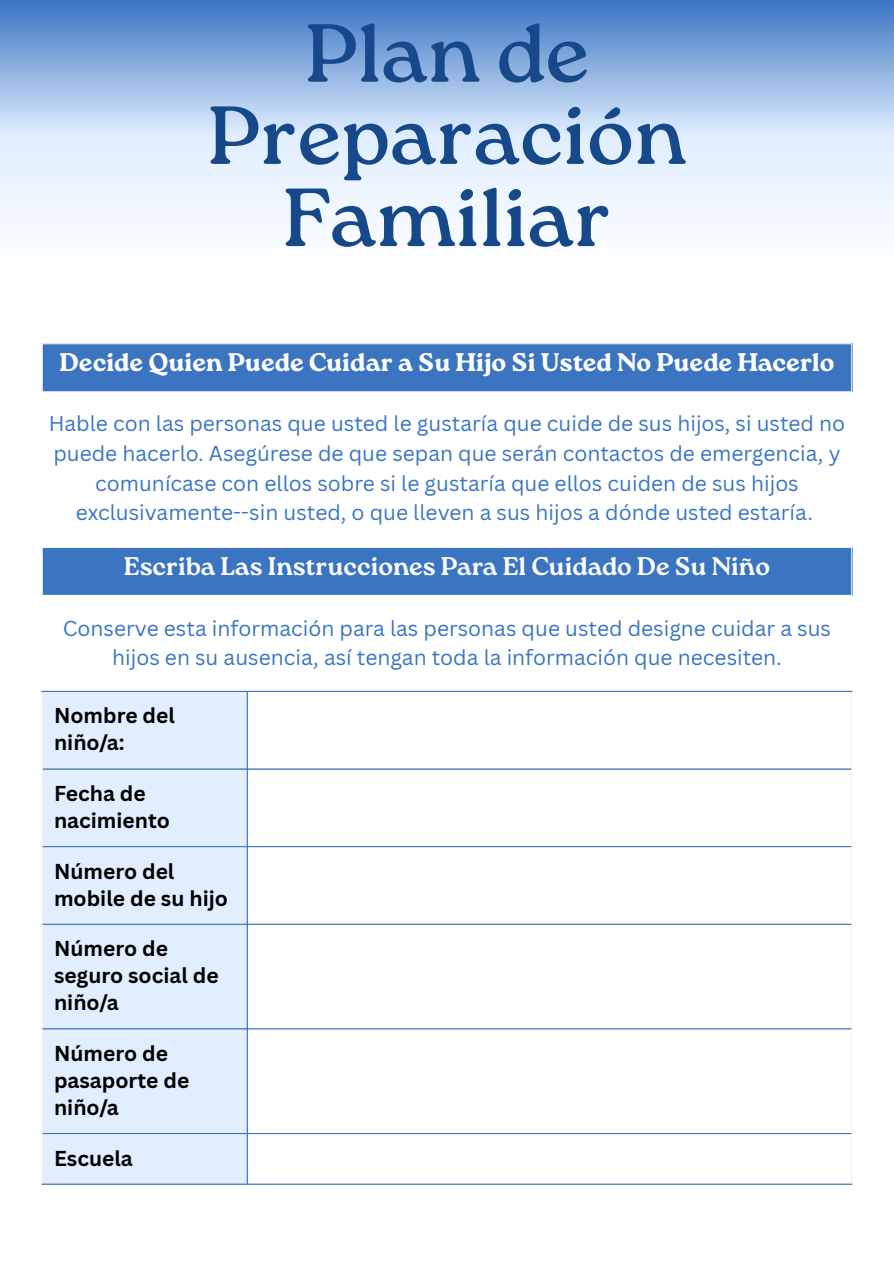
<style>
.page{position:relative;width:894px;height:1263px;background:#fff}
.page>*{position:absolute;margin:0;border:0;box-sizing:border-box;transform-origin:0 0}
.t1{font:82.2px/82.2px "Roca One";color:#17498a;text-align:center}
.t2{font:25.5px "Roca One Bl";color:#fff}
.t3{font:700 25.5px "Roca One";color:#fff}
.t4{font:21px/29.7px "Canva Sans";color:#3b75c2;text-align:center}
.t5{font:700 21px/27px "Canva Sans";color:#000}
</style>
<div class="page">
<svg style="left:0;top:0;width:893px;height:224px;background:#b1cbec"></svg>
<div style="left:42px;top:343px;width:809px;height:49px;background:#3b75c2"></div>
<hr style="left:42px;top:344px;width:1px;height:47px;background:#fff">
<hr style="left:850px;top:344px;width:2px;height:47px;background:#fff">
<hr style="left:42px;top:343px;width:810px;height:1px;background:#fff">
<hr style="left:42px;top:391px;width:810px;height:1px;background:#fff">
<div style="left:42px;top:547px;width:809px;height:49px;background:#3b75c2"></div>
<hr style="left:42px;top:548px;width:1px;height:47px;background:#fff">
<hr style="left:850px;top:548px;width:2px;height:47px;background:#fff">
<hr style="left:42px;top:547px;width:810px;height:1px;background:#fff">
<hr style="left:42px;top:595px;width:810px;height:1px;background:#fff">
<div style="left:43px;top:692px;width:204px;height:492px;background:#e0eeff"></div>
<hr style="left:247px;top:692px;width:1px;height:492px;background:#3b75c2">
<hr style="left:42px;top:691px;width:810px;height:1px;background:#3b75c2">
<hr style="left:43px;top:768px;width:807px;height:2px;background:#3b75c2">
<hr style="left:43px;top:846px;width:807px;height:1px;background:#3b75c2">
<hr style="left:43px;top:924px;width:807px;height:1px;background:#3b75c2">
<hr style="left:43px;top:1028px;width:807px;height:1px;background:#3b75c2">
<hr style="left:43px;top:1133px;width:807px;height:1px;background:#3b75c2">
<hr style="left:42px;top:1184px;width:810px;height:1px;background:#3b75c2">
<p class="t1" style="left:207px;top:12px;width:480px">Plan de<br>Preparación<br>Familiar</p>
<p class="t2" style="left:59px;top:348px;width:776px">Decide Quien Puede Cuidar a Su Hijo Si Usted No Puede Hacerlo</p>
<p class="t4" style="left:49px;top:408px;width:797px">Hable con las personas que usted le gustaría que cuide de sus hijos, si usted no puede hacerlo. Asegúrese de que sepan que serán contactos de emergencia, y comunícase con ellos sobre si le gustaría que ellos cuiden de sus hijos exclusivamente--sin usted, o que lleven a sus hijos a dónde usted estaría.</p>
<p class="t3" style="left:124px;top:551px;width:647px">Escriba Las Instrucciones Para El Cuidado De Su Niño</p>
<p class="t4" style="left:63px;top:613px;width:769px;line-height:29.2px">Conserve esta información para las personas que usted designe cuidar a sus hijos en su ausencia, así tengan toda la información que necesiten.</p>
<p class="t5" style="left:54px;top:702px;width:122px">Nombre del niño/a:</p>
<p class="t5" style="left:54px;top:779px;width:117px">Fecha de nacimiento</p>
<p class="t5" style="left:54px;top:857px;width:175px">Número del mobile de su hijo</p>
<p class="t5" style="left:54px;top:935px;width:166px">Número de seguro social de niño/a</p>
<p class="t5" style="left:54px;top:1039px;width:137px">Número de pasaporte de niño/a</p>
<p class="t5" style="left:54px;top:1144px;width:80px">Escuela</p>
</div>
